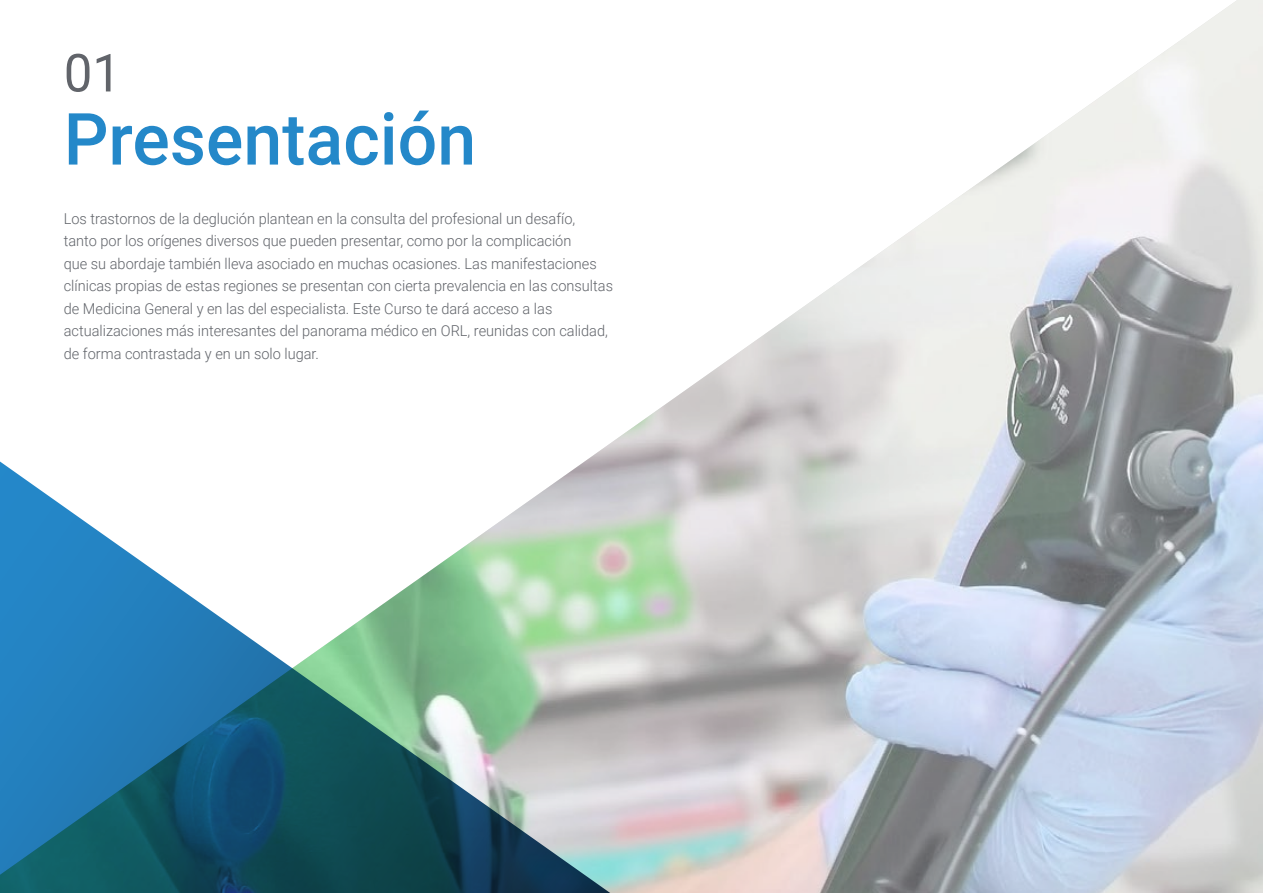
<style>
.page{position:relative;width:1263px;height:893px;background:#fff}
.page>*{position:absolute;margin:0;border:0;box-sizing:border-box;transform-origin:0 0}
.t1{font:500 72px "Roboto";color:#2488c9}
.t2{font:52.5px "Roboto";color:#61646a}
.t3{font:300 15px/22.5px "Roboto";color:#61646a}
</style>
<div class="page">
<img style="left:607px;top:0;width:656px;height:893px">
<svg style="left:0;top:446px;width:640px;height:447px"></svg>
<h2 class="t2" style="left:64px;top:36px;width:59px">01</h2>
<h1 class="t1" style="left:64px;top:89px;width:414px">Presentación</h1>
<p class="t3" style="left:64px;top:207px;width:551px">Los trastornos de la deglución plantean en la consulta del profesional un desafío,<br>tanto por los orígenes diversos que pueden presentar, como por la complicación<br>que su abordaje también lleva asociado en muchas ocasiones. Las manifestaciones clínicas propias de estas regiones se presentan con cierta prevalencia en las consultas de Medicina General y en las del especialista. Este Curso te dará acceso a las actualizaciones más interesantes del panorama médico en ORL, reunidas con calidad, de forma contrastada y en un solo lugar.</p>
</div>
